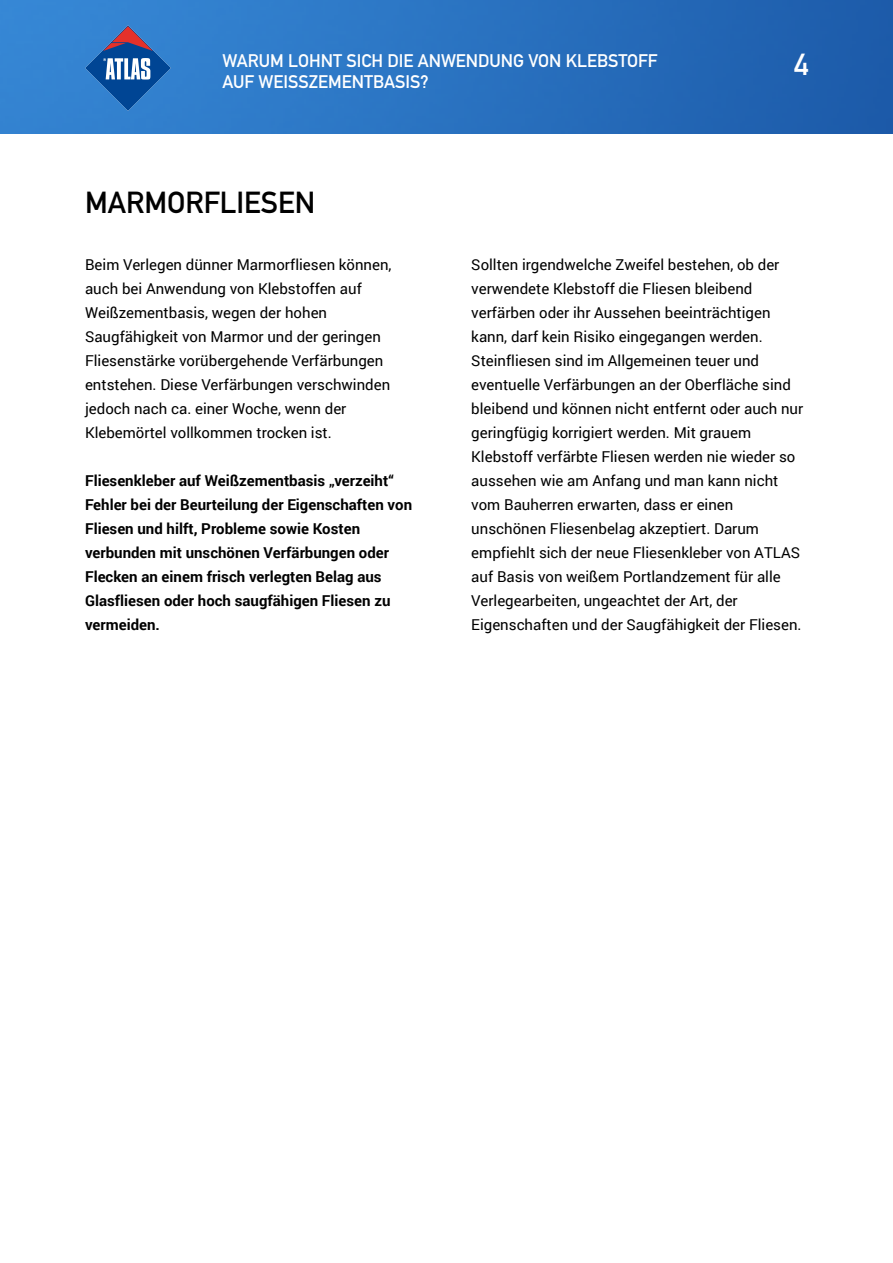
<style>
.page{position:relative;width:893px;height:1263px;background:#fff}
.page>*{position:absolute;margin:0;border:0;box-sizing:border-box;transform-origin:0 0}
.t1{font:700 30px "DIN Alternate";color:#000}
.t2{font:700 30px "DIN Alternate";color:#fff}
.t3{font:700 18px/21.6px "DIN Alternate";color:#fff}
.t4{font:15px/24px "Roboto";color:#000}
.t5{font:700 15px/24px "Roboto";color:#000}
</style>
<div class="page">
<img style="left:0;top:0;width:893px;height:133px">
<img style="left:85px;top:25px;width:86px;height:86px">
<p class="t3" style="left:223px;top:48px;width:436px">WARUM LOHNT SICH DIE ANWENDUNG VON KLEBSTOFF<br>AUF WEISSZEMENTBASIS?</p>
<h1 class="t1" style="left:85px;top:180px;width:232px">MARMORFLIESEN</h1>
<h1 class="t2" style="left:794px;top:42px;width:16px">4</h1>
<p class="t4" style="left:85px;top:252px;width:308px">Beim Verlegen dünner Marmorfliesen können, auch bei Anwendung von Klebstoffen auf Weißzementbasis, wegen der hohen Saugfähigkeit von Marmor und der geringen Fliesenstärke vorübergehende Verfärbungen entstehen. Diese Verfärbungen verschwinden jedoch nach ca. einer Woche, wenn der Klebemörtel vollkommen trocken ist.</p>
<p class="t5" style="left:85px;top:468px;width:329px">Fliesenkleber auf Weißzementbasis „verzeiht“ Fehler bei der Beurteilung der Eigenschaften von Fliesen und hilft, Probleme sowie Kosten verbunden mit unschönen Verfärbungen oder Flecken an einem frisch verlegten Belag aus Glasfliesen oder hoch saugfähigen Fliesen zu vermeiden.</p>
<p class="t4" style="left:471px;top:252px;width:333px">Sollten irgendwelche Zweifel bestehen, ob der verwendete Klebstoff die Fliesen bleibend verfärben oder ihr Aussehen beeinträchtigen kann, darf kein Risiko eingegangen werden.<br>Steinfliesen sind im Allgemeinen teuer und eventuelle Verfärbungen an der Oberfläche sind bleibend und können nicht entfernt oder auch nur geringfügig korrigiert werden. Mit grauem Klebstoff verfärbte Fliesen werden nie wieder so aussehen wie am Anfang und man kann nicht vom Bauherren erwarten, dass er einen unschönen Fliesenbelag akzeptiert. Darum empfiehlt sich der neue Fliesenkleber von ATLAS auf Basis von weißem Portlandzement für alle Verlegearbeiten, ungeachtet der Art, der Eigenschaften und der Saugfähigkeit der Fliesen.</p>
</div>
